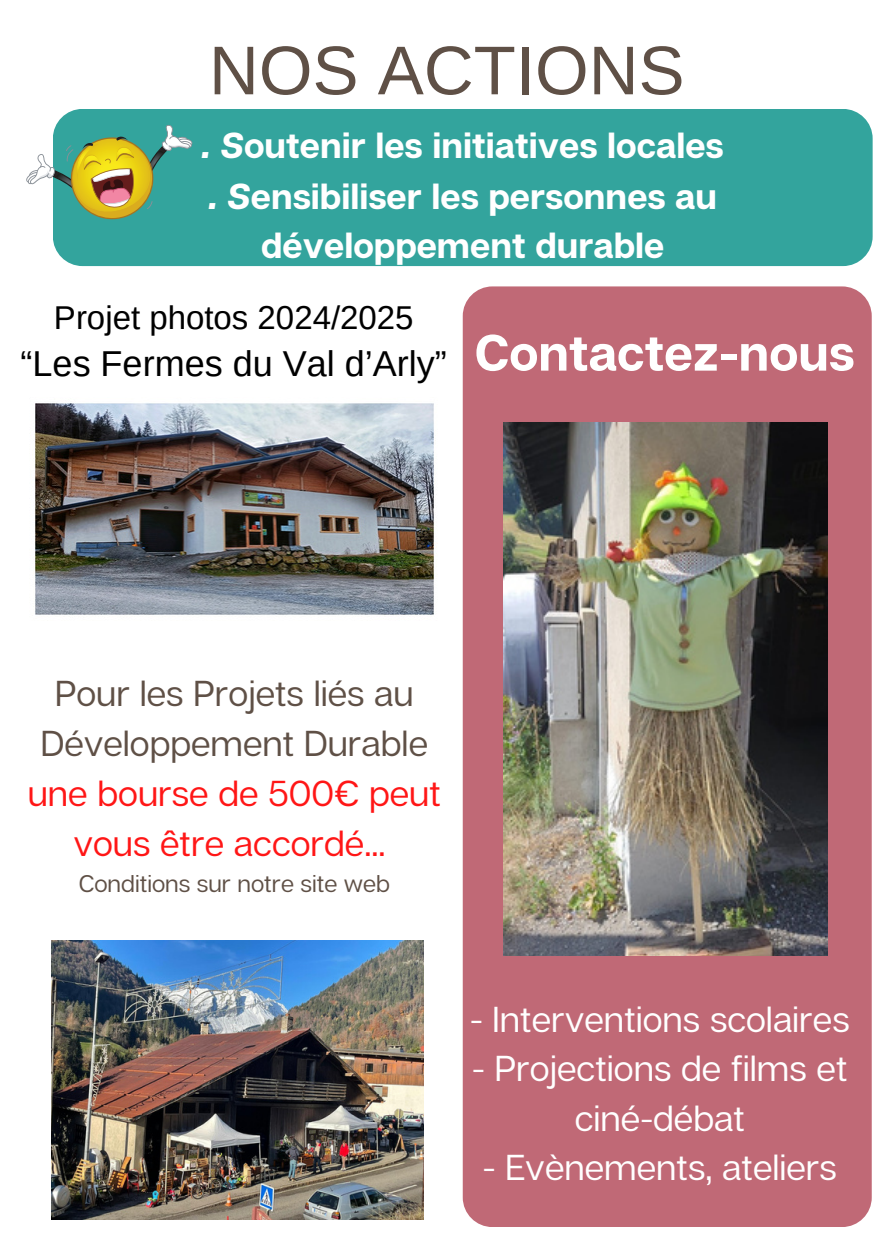
<style>
.page{position:relative;width:894px;height:1258px;background:#fff}
.page>*{position:absolute;margin:0;border:0;box-sizing:border-box;transform-origin:0 0}
.t1{font:69px "Arimo";color:#5f5046}
.t2{font:700 51px "Articulat CF";color:#fff}
.t3{font:700 36px/49.5px "Articulat CF";color:#fff;text-align:center}
.t4{font:36px/49.5px "Articulat CF";color:#fff;text-align:center}
.t5{font:36px/50.1px "Articulat CF";color:#5f5046;text-align:center}
.t6{font:36px/50.1px "Articulat CF";color:#ff1616;text-align:center}
.t7{font:36px "Arimo";color:#000}
.t8{font:33px "Arimo";color:#000}
.t9{font:24px "Articulat CF";color:#5f5046}
.s1{font-style:italic}
</style>
<div class="page">
<div style="left:53px;top:109px;width:819px;height:157px;background:#33a49d;border-radius:30px"></div>
<div style="left:462px;top:286px;width:409px;height:941px;background:#c06976;border-radius:30px"></div>
<svg style="left:26px;top:125px;width:166px;height:95px"></svg>
<img style="left:503px;top:422px;width:324px;height:533px">
<img style="left:52px;top:940px;width:371px;height:279px">
<img style="left:34px;top:403px;width:403px;height:212px">
<p class="t1" style="left:209px;top:32px;width:477px">NOS ACTIONS</p>
<p class="t3" style="left:201px;top:120px;width:523px"><span class="s1">. S</span>outenir les initiatives locales</p>
<h2 class="t3" style="left:208px;top:170px;width:510px"><span class="s1">. S</span>ensibiliser les personnes au développement durable</h2>
<p class="t8" style="left:54px;top:299px;width:361px">Projet photos 2024/2025</p>
<p class="t7" style="left:21px;top:343px;width:427px">“Les Fermes du Val d’Arly”</p>
<p class="t2" style="left:474px;top:321px;width:381px">Contactez-nous</p>
<p class="t5" style="left:41px;top:668px;width:388px">Pour les Projets liés au<br>Développement Durable</p>
<p class="t6" style="left:28px;top:768px;width:414px">une bourse de 500€ peut vous être accordé...</p>
<p class="t9" style="left:79px;top:869px;width:312px">Conditions sur notre site web</p>
<p class="t4" style="left:470px;top:993px;width:381px">- Interventions scolaires</p>
<p class="t4" style="left:472px;top:1043px;width:377px">- Projections de films et ciné-débat</p>
<p class="t4" style="left:482px;top:1142px;width:355px">- Evènements, ateliers</p>
</div>
